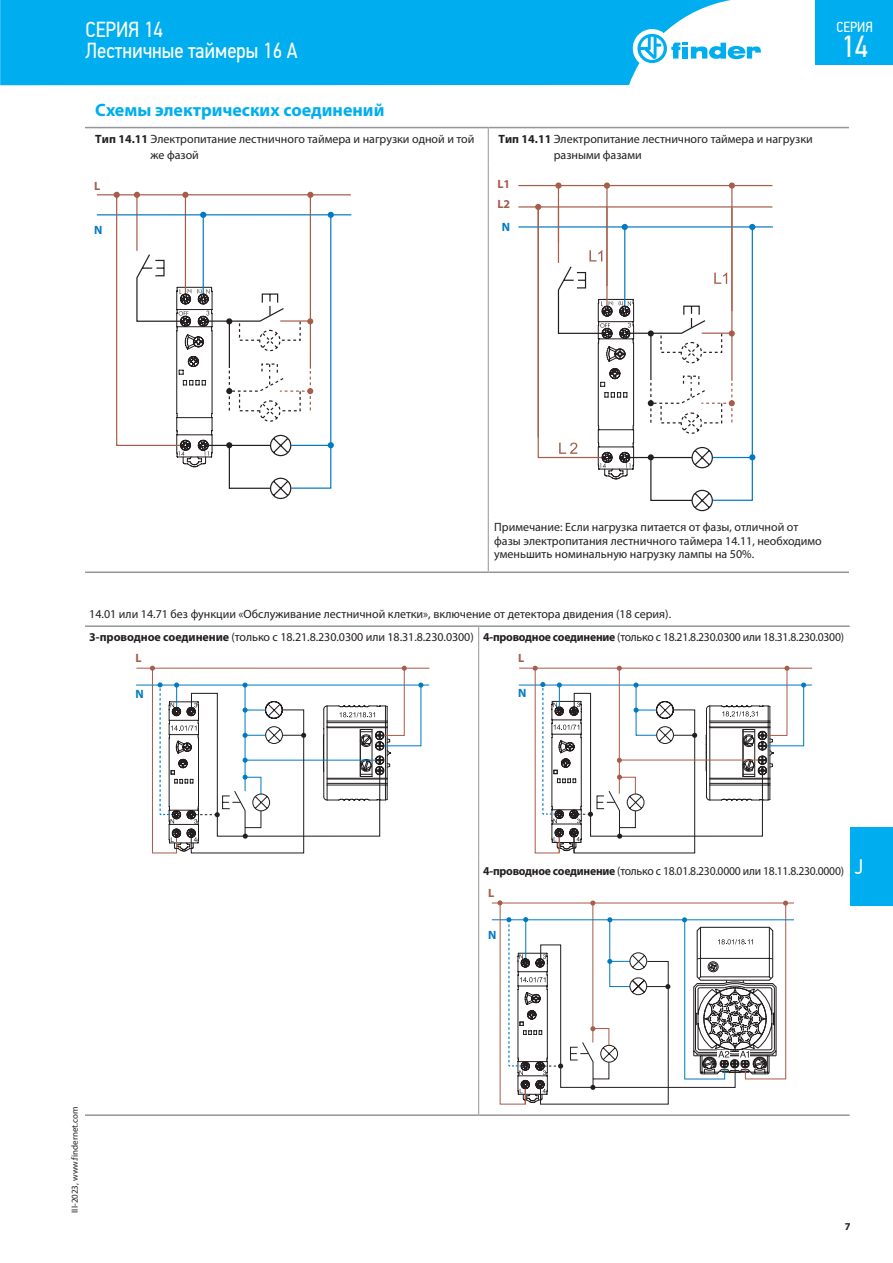
<style>
.page{position:relative;width:893px;height:1263px;background:#fff}
.page>*{position:absolute;margin:0;border:0;box-sizing:border-box;transform-origin:0 0}
.t1{font:30.3px "PF Din Text Cond Pro";color:#fff}
.t2{font:21.75px/21px "PF Din Text Cond Pro";color:#fff}
.t3{font:21px "PF Din Text Cond Pro";color:#fff}
.t4{font:700 18px "Myriad Pro";color:#00aeef}
.t5{font:14.55px "PF Din Text Cond Pro";color:#fff}
.t6{font:12px/16.2px "Myriad Pro";color:#231f20}
.t7{font:12px "Myriad Pro";letter-spacing:-.02em;color:#231f20}
.t8{font:700 12px/20.4px "Myriad Pro";color:#a65d4a}
.t9{font:700 12px "Myriad Pro";color:#007ac2}
.t10{font:700 10.5px "Myriad Pro";color:#231f20}
.t11{font:9px "Myriad Pro";color:#231f20}
.s1{font-weight:700}
</style>
<div class="page">
<svg style="left:0;top:0;width:837px;height:85px;fill:#00aeef"></svg>
<div style="left:633px;top:29px;width:38px;height:39px;background:#fff;border-radius:50%"></div>
<svg style="left:637px;top:34px;width:125px;height:29px"></svg>
<div style="left:816px;top:0;width:77px;height:64px;background:#00aeef"></div>
<div style="left:850px;top:827px;width:43px;height:79px;background:#00aeef"></div>
<hr style="left:488px;top:128px;width:1px;height:37px;background:#939598">
<hr style="left:85px;top:127px;width:403px;height:1px;background:#939598">
<hr style="left:488px;top:127px;width:361px;height:1px;background:#939598">
<hr style="left:488px;top:165px;width:1px;height:353px;background:#939598">
<hr style="left:488px;top:518px;width:1px;height:53px;background:#939598">
<hr style="left:85px;top:571px;width:403px;height:2px;background:#939598">
<hr style="left:488px;top:571px;width:361px;height:2px;background:#939598">
<hr style="left:97px;top:194px;width:254px;height:1px;background:#a65d4a">
<hr style="left:97px;top:214px;width:254px;height:1px;background:#007ac2">
<svg style="left:115px;top:193px;width:197px;height:253px"></svg>
<svg style="left:136px;top:212px;width:198px;height:287px"></svg>
<hr style="left:518px;top:206px;width:254px;height:2px;background:#a65d4a">
<hr style="left:518px;top:226px;width:255px;height:2px;background:#007ac2">
<svg style="left:537px;top:184px;width:196px;height:275px"></svg>
<svg style="left:555px;top:182px;width:7px;height:7px"></svg>
<div style="left:604px;top:182px;width:6px;height:7px;background:#a65d4a;border-radius:50%"></div>
<hr style="left:518px;top:185px;width:254px;height:1px;background:#a65d4a">
<div style="left:729px;top:182px;width:6px;height:7px;background:#a65d4a;border-radius:50%"></div>
<hr style="left:538px;top:207px;width:1px;height:230px;background:#a65d4a">
<hr style="left:731px;top:186px;width:1px;height:125px;background:#a65d4a">
<svg style="left:557px;top:224px;width:198px;height:287px"></svg>
<hr style="left:479px;top:1114px;width:371px;height:2px;background:#939598">
<hr style="left:85px;top:625px;width:394px;height:2px;background:#939598">
<hr style="left:479px;top:625px;width:371px;height:2px;background:#939598">
<hr style="left:85px;top:1114px;width:394px;height:2px;background:#939598">
<hr style="left:478px;top:647px;width:1px;height:211px;background:#939598">
<svg style="left:478px;top:858px;width:1px;height:21px"></svg>
<hr style="left:478px;top:879px;width:1px;height:235px;background:#939598">
<svg style="left:478px;top:627px;width:1px;height:20px"></svg>
<hr style="left:136px;top:668px;width:293px;height:1px;background:#a65d4a">
<hr style="left:136px;top:684px;width:293px;height:1px;background:#007ac2">
<svg style="left:150px;top:666px;width:273px;height:187px"></svg>
<hr style="left:519px;top:668px;width:293px;height:1px;background:#a65d4a">
<hr style="left:519px;top:684px;width:293px;height:1px;background:#007ac2">
<svg style="left:533px;top:666px;width:273px;height:187px"></svg>
<hr style="left:492px;top:902px;width:302px;height:1px;background:#a65d4a">
<hr style="left:492px;top:919px;width:302px;height:1px;background:#007ac2">
<svg style="left:497px;top:900px;width:291px;height:204px"></svg>
<h2 class="t2" style="left:85px;top:19px;width:214px">СЕРИЯ 14<br>Лестничные таймеры 16 A</h2>
<h3 class="t4" style="left:95px;top:98px;width:291px">Схемы электрических соединений</h3>
<p class="t6" style="left:151px;top:130px;width:325px;text-indent:-55px"><span class="s1">Tип 14.11</span> Электропитание лестничного таймера и нагрузки одной и той же фазой</p>
<p class="t6" style="left:554px;top:130px;width:261px;text-indent:-55px"><span class="s1">Tип 14.11</span> Электропитание лестничного таймера и нагрузки разными фазами</p>
<p class="t8" style="left:94px;top:176px;width:8px">L</p>
<p class="t9" style="left:94px;top:222px;width:10px">N</p>
<p class="t8" style="left:497px;top:173px;width:14px">L1<br>L2</p>
<p class="t9" style="left:502px;top:219px;width:10px">N</p>
<p class="t5" style="left:837px;top:19px;width:38px">СЕРИЯ</p>
<h1 class="t1" style="left:841px;top:28px;width:28px">14</h1>
<p class="t6" style="left:494px;top:520px;width:329px;line-height:13.5px">Примечание: Если нагрузка питается от фазы, отличной от фазы электропитания лестничного таймера 14.11, необходимо уменьшить номинальную нагрузку лампы на 50%.</p>
<p class="t6" style="left:89px;top:602px;width:756px;line-height:23.7px">14.01 или 14.71 без функции «Обслуживание лестничной клетки», включение от детектора двидения (18 серия).<br><span class="s1">3-проводное соединение</span> (только с 18.21.8.230.0300 или 18.31.8.230.0300) <span class="s1">4-проводное соединение</span> (только с 18.21.8.230.0300 или 18.31.8.230.0300)</p>
<p class="t8" style="left:135px;top:647px;width:8px">L</p>
<p class="t9" style="left:135px;top:686px;width:10px">N</p>
<p class="t11" style="left:69px;top:1213px;width:108px;rotate:-90deg">III-2023, www.findernet.com</p>
<p class="t8" style="left:518px;top:647px;width:8px">L</p>
<p class="t9" style="left:518px;top:685px;width:10px">N</p>
<p class="t7" style="left:483px;top:863px;width:362px"><span class="s1">4-проводное соединение</span> (только с 18.01.8.230.0000 или 18.11.8.230.0000)</p>
<p class="t8" style="left:488px;top:882px;width:8px">L</p>
<h3 class="t3" style="left:855px;top:855px;width:10px">J</h3>
<p class="t9" style="left:488px;top:927px;width:10px">N</p>
<p class="t10" style="left:845px;top:1219px;width:7px">7</p>
</div>
